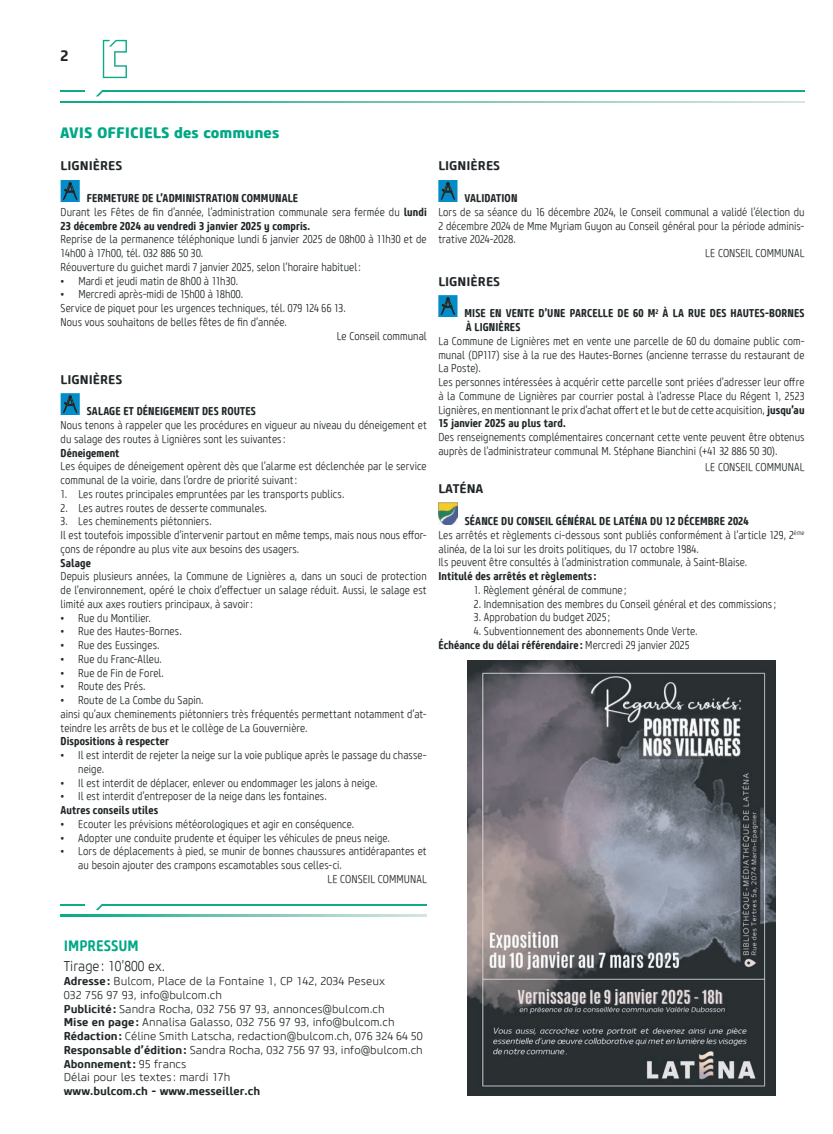
<style>
.page{position:relative;width:833px;height:1134px;background:#fff}
.page>*{position:absolute;margin:0;border:0;box-sizing:border-box;transform-origin:0 0}
.t1{font:800 15px "Core Sans M75";color:#00a885}
.t2{font:700 15px "Core Sans M65";color:#00a885;scale:.88 1}
.t3{font:700 15px "Core Sans M65";color:#212729}
.t4{font:300 14.12px "Core Sans M35";color:#212729;scale:.88 1}
.t5{font:700 12.5px "Core Sans M65";color:#212729}
.t6{font:300 11.25px/13.8px "Core Sans M37 Cn";letter-spacing:.005em;color:#212729}
.t7{font:700 11.25px/13.8px "Core Sans M67 Cn";letter-spacing:.01em;color:#212729}
.t8{font:300 11.25px/13.8px "Core Sans M35";color:#212729}
.t9{font:700 11.25px "Core Sans M65";color:#212729}
.s1{font-family:"Core Sans M67 Cn";font-weight:700}
.s2{font-family:"Core Sans M37 Cn";font-weight:300}
.s3{font-family:"DIN Pro";font-weight:400}
.s4{font-family:"Core Sans M65";font-weight:700}
.s5{font-family:"Core Sans M35";font-weight:300}
</style>
<div class="page">
<svg style="left:103px;top:40px;width:24px;height:38px"></svg>
<svg style="left:60px;top:101px;width:744px;height:2px"></svg>
<hr style="left:102px;top:90px;width:702px;height:2px;background:#0fab86">
<hr style="left:60px;top:90px;width:25px;height:2px;background:#0fab86">
<svg style="left:96px;top:90px;width:7px;height:6px"></svg>
<img style="left:438px;top:503px;width:19px;height:21px">
<svg style="left:438px;top:295px;width:19px;height:21px"></svg>
<svg style="left:438px;top:180px;width:19px;height:21px"></svg>
<svg style="left:60px;top:914px;width:366px;height:2px"></svg>
<hr style="left:102px;top:904px;width:324px;height:2px;background:#0fab86">
<hr style="left:60px;top:904px;width:25px;height:2px;background:#0fab86">
<svg style="left:96px;top:904px;width:6px;height:6px"></svg>
<svg style="left:61px;top:180px;width:19px;height:21px"></svg>
<svg style="left:61px;top:393px;width:19px;height:21px"></svg>
<img style="left:468px;top:661px;width:307px;height:435px">
<h1 class="t3" style="left:60px;top:46px;width:10px">2</h1>
<h1 class="t1" style="left:60px;top:123px;width:221px">AVIS OFFICIELS des communes</h1>
<p class="t5" style="left:61px;top:158px;width:63px">LIGNIÈRES</p>
<p class="t7" style="left:87px;top:191px;width:213px">FERMETURE DE L’ADMINISTRATION COMMUNALE</p>
<p class="t6" style="left:61px;top:205px;width:368px">Durant les Fêtes de fin d’année, l’administration communale sera fermée du <span class="s1">lundi</span></p>
<p class="t7" style="left:61px;top:219px;width:251px">23 décembre 2024 au vendredi 3 janvier 2025 y compris.</p>
<p class="t6" style="left:61px;top:233px;width:368px">Reprise de la permanence téléphonique lundi 6 janvier 2025 de 08h00 à 11h30 et de<br>14h00 à 17h00, tél. 032 886 50 30.<br>Réouverture du guichet mardi 7 janvier 2025, selon l’horaire habituel:</p>
<p class="t6" style="left:61px;top:274px;width:179px">• Mardi et jeudi matin de 8h00 à 11h30.</p>
<p class="t6" style="left:61px;top:288px;width:184px">• Mercredi après-midi de 15h00 à 18h00.</p>
<p class="t6" style="left:61px;top:302px;width:287px">Service de piquet pour les urgences techniques, tél. 079 124 66 13.</p>
<p class="t6" style="left:61px;top:315px;width:228px">Nous vous souhaitons de belles fêtes de fin d’année.</p>
<p class="t6" style="left:337px;top:329px;width:92px">Le Conseil communal</p>
<p class="t5" style="left:61px;top:371px;width:63px">LIGNIÈRES</p>
<p class="t7" style="left:87px;top:405px;width:170px">SALAGE ET DÉNEIGEMENT DES ROUTES</p>
<p class="t6" style="left:61px;top:419px;width:368px">Nous tenons à rappeler que les procédures en vigueur au niveau du déneigement et du salage des routes à Lignières sont les suivantes:</p>
<p class="t7" style="left:61px;top:446px;width:60px">Déneigement</p>
<p class="t6" style="left:61px;top:460px;width:367px">Les équipes de déneigement opèrent dès que l’alarme est déclenchée par le service communal de la voirie, dans l’ordre de priorité suivant:</p>
<p class="t6" style="left:61px;top:487px;width:285px">1. Les routes principales empruntées par les transports publics.</p>
<p class="t6" style="left:61px;top:501px;width:208px">2. Les autres routes de desserte communales.</p>
<p class="t6" style="left:61px;top:515px;width:368px">3. Les cheminements piétonniers.<br>Il est toutefois impossible d’intervenir partout en même temps, mais nous nous effor&shy;çons de répondre au plus vite aux besoins des usagers.</p>
<p class="t7" style="left:61px;top:556px;width:32px">Salage</p>
<p class="t6" style="left:61px;top:570px;width:368px;text-align:justify">Depuis plusieurs années, la Commune de Lignières a, dans un souci de protection de l’environnement, opéré le choix d’effectuer un salage réduit. Aussi, le salage est limité aux axes routiers principaux, à savoir:</p>
<p class="t6" style="left:61px;top:611px;width:92px">• Rue du Montilier.</p>
<p class="t6" style="left:61px;top:625px;width:123px">• Rue des Hautes-Bornes.</p>
<p class="t6" style="left:61px;top:638px;width:100px">• Rue des Eussinges.</p>
<p class="t6" style="left:61px;top:652px;width:103px">• Rue du Franc-Alleu.</p>
<p class="t6" style="left:61px;top:666px;width:105px">• Rue de Fin de Forel.</p>
<p class="t6" style="left:61px;top:680px;width:86px">• Route des Prés.</p>
<p class="t6" style="left:61px;top:693px;width:368px">• Route de La Combe du Sapin.<br>ainsi qu’aux cheminements piétonniers très fréquentés permettant notamment d’at&shy;teindre les arrêts de bus et le collège de La Gouvernière.</p>
<p class="t7" style="left:61px;top:734px;width:110px">Dispositions à respecter</p>
<p class="t6" style="left:78px;top:748px;width:350px;text-indent:-18px">• Il est interdit de rejeter la neige sur la voie publique après le passage du chasse&shy;neige.</p>
<p class="t6" style="left:61px;top:776px;width:318px">• Il est interdit de déplacer, enlever ou endommager les jalons à neige.</p>
<p class="t6" style="left:61px;top:790px;width:268px">• Il est interdit d’entreposer de la neige dans les fontaines.</p>
<p class="t7" style="left:61px;top:803px;width:99px">Autres conseils utiles</p>
<p class="t6" style="left:61px;top:817px;width:295px">• Ecouter les prévisions météorologiques et agir en conséquence.</p>
<p class="t6" style="left:61px;top:831px;width:331px">• Adopter une conduite prudente et équiper les véhicules de pneus neige.</p>
<p class="t6" style="left:61px;top:845px;width:367px">• Lors de déplacements à pied, se munir de bonnes chaussures antidérapantes et</p>
<p class="t6" style="left:78px;top:858px;width:265px">au besoin ajouter des crampons escamotables sous celles-ci.</p>
<p class="t6" style="left:327px;top:872px;width:101px">LE CONSEIL COMMUNAL</p>
<p class="t5" style="left:438px;top:158px;width:63px">LIGNIÈRES</p>
<p class="t7" style="left:464px;top:191px;width:54px">VALIDATION</p>
<p class="t6" style="left:438px;top:205px;width:368px">Lors de sa séance du 16 décembre 2024, le Conseil communal a validé l’élection du</p>
<p class="t6" style="left:438px;top:219px;width:368px">2 décembre 2024 de Mme Myriam Guyon au Conseil général pour la période adminis-</p>
<p class="t6" style="left:438px;top:233px;width:79px">trative 2024-2028.</p>
<p class="t6" style="left:705px;top:247px;width:101px">LE CONSEIL COMMUNAL</p>
<p class="t5" style="left:438px;top:273px;width:63px">LIGNIÈRES</p>
<p class="t7" style="left:464px;top:307px;width:341px">MISE EN VENTE D’UNE PARCELLE DE 60 M<sup>2</sup> À LA RUE DES HAUTES-BORNES<br>À LIGNIÈRES</p>
<p class="t6" style="left:438px;top:334px;width:368px">La Commune de Lignières met en vente une parcelle de 60 du domaine public com&shy;munal (DP117) sise à la rue des Hautes-Bornes (ancienne terrasse du restaurant de La Poste).<br>Les personnes intéressées à acquérir cette parcelle sont priées d’adresser leur offre à la Commune de Lignières par courrier postal à l’adresse Place du Régent 1, 2523<br>Lignières, en mentionnant le prix d’achat offert et le but de cette acquisition, <span class="s1">jusqu’au</span></p>
<p class="t7" style="left:438px;top:416px;width:129px">15 janvier 2025 au plus tard.</p>
<p class="t6" style="left:438px;top:430px;width:367px">Des renseignements complémentaires concernant cette vente peuvent être obtenus auprès de l’administrateur communal M. Stéphane Bianchini (+41 32 886 50 30).</p>
<p class="t6" style="left:705px;top:460px;width:101px">LE CONSEIL COMMUNAL</p>
<p class="t5" style="left:438px;top:481px;width:47px">LATÉNA</p>
<p class="t7" style="left:465px;top:514px;width:285px">SÉANCE DU CONSEIL GÉNÉRAL DE LATÉNA DU 12 DÉCEMBRE 2024</p>
<p class="t6" style="left:438px;top:528px;width:368px">Les arrêtés et règlements ci-dessous sont publiés conformément à l’article 129, 2<sup>ème </sup>alinéa, de la loi sur les droits politiques, du 17 octobre 1984.<br>Ils peuvent être consultés à l’administration communale, à Saint-Blaise.</p>
<p class="t7" style="left:438px;top:569px;width:159px">Intitulé des arrêtés et règlements :</p>
<p class="t6" style="left:474px;top:583px;width:154px">1. Règlement général de commune ;</p>
<p class="t6" style="left:474px;top:597px;width:304px">2. Indemnisation des membres du Conseil général et des commissions;</p>
<p class="t6" style="left:474px;top:611px;width:138px">3. Approbation du budget 2025 ;</p>
<p class="t6" style="left:474px;top:624px;width:225px">4. Subventionnement des abonnements Onde Verte.</p>
<p class="t7" style="left:438px;top:638px;width:252px">Échéance du délai référendaire : <span class="s2">Mercredi 29 janvier 2025</span></p>
<h1 class="t2" style="left:64px;top:936px;width:87px">IMPRESSUM</h1>
<p class="t4" style="left:64px;top:958px;width:117px">Tirage: 10’800 ex<span class="s3">.</span></p>
<p class="t8" style="left:64px;top:974px;width:360px"><span class="s4">Adresse:</span> Bulcom, Place de la Fontaine 1, CP 142, 2034 Peseux<br>032 756 97 93, info@bulcom.ch<br><span class="s4">Publicité:</span> Sandra Rocha, 032 756 97 93, annonces@bulcom.ch<br><span class="s4">Mise en page:</span> Annalisa Galasso, 032 756 97 93, info@bulcom.ch <span class="s4">Rédaction:</span> Céline Smith Latscha, redaction@bulcom.ch, 076 324 64 50<br><span class="s4">Responsable d’édition:</span> Sandra Rocha, 032 756 97 93, info@bulcom.ch</p>
<p class="t9" style="left:64px;top:1056px;width:124px">Abonnement : <span class="s5">95 francs</span></p>
<p class="t8" style="left:64px;top:1071px;width:168px">Délai pour les textes : mardi 17h</p>
<p class="t9" style="left:64px;top:1084px;width:198px">www.bulcom.ch - www.messeiller.ch</p>
</div>
